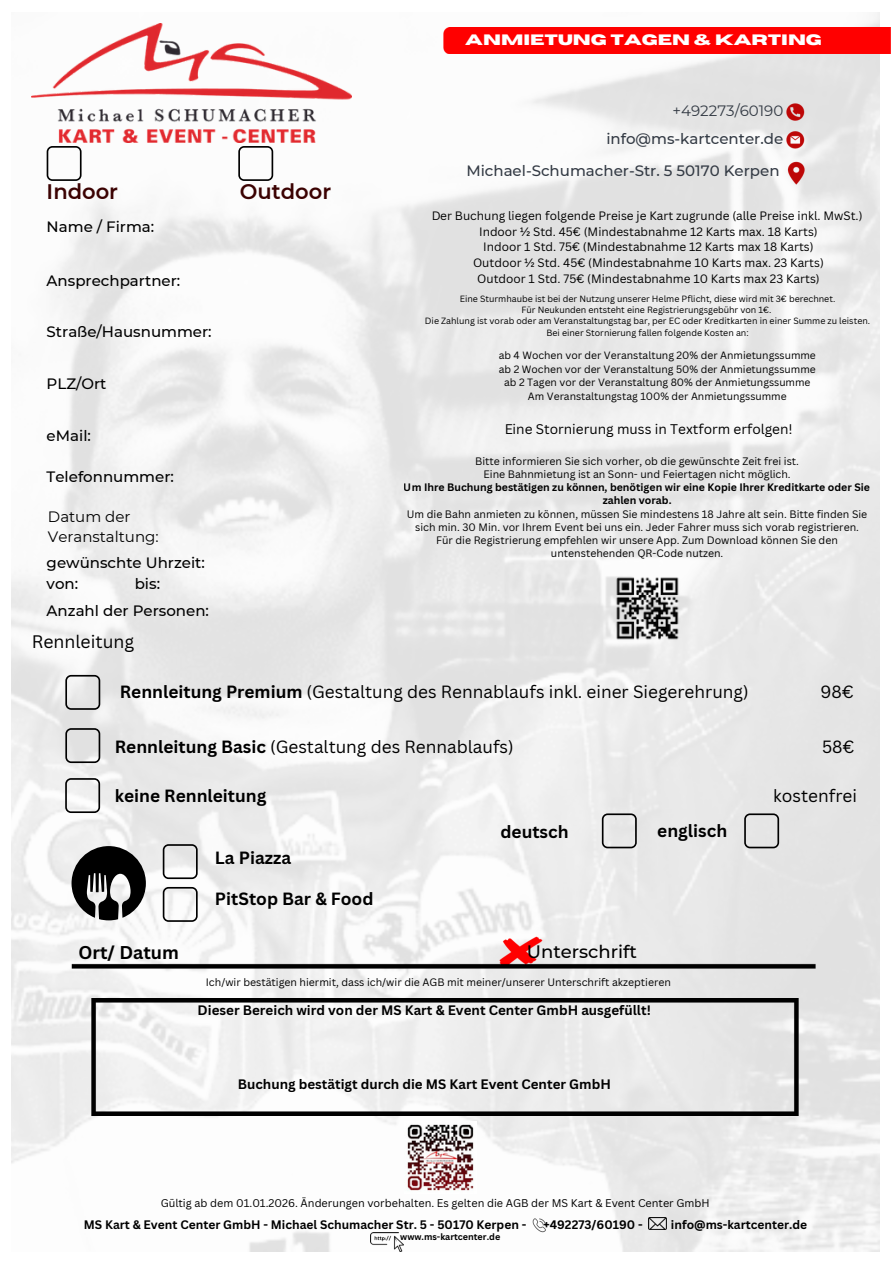
<style>
.page{position:relative;width:894px;height:1264px;background:#fff}
.page>*{position:absolute;margin:0;border:0;box-sizing:border-box;transform-origin:0 0}
.t1{font:600 21px "Montserrat";color:#3b0202}
.t2{font:500 18px "Montserrat";color:#000}
.t3{font:700 18px "Canva Sans";color:#000}
.t4{font:17.7px "Canva Sans";color:#000}
.t5{font:17.25px "Canva Sans";color:#000}
.t6{font:700 17.25px "Canva Sans";color:#000}
.t7{font:500 15px/20.2px "Montserrat";color:#000}
.t8{font:500 15px/32.7px "Montserrat";color:#333a44;text-align:right}
.t9{font:15px/20.2px "Montserrat";color:#000}
.t10{font:700 15px "Horizon";color:#fff}
.t11{font:15px "Montserrat";color:#333a44}
.t12{font:13.65px "Canva Sans";color:#000}
.t13{font:700 13.35px "Canva Sans";color:#000}
.t14{font:700 12px "Canva Sans";color:#000}
.t15{font:11.85px/15.8px "Canva Sans";color:#000;text-align:center}
.t16{font:10.8px "Canva Sans";color:#000}
.t17{font:10.5px/13.2px "Canva Sans";color:#000;text-align:center}
.t18{font:700 10.5px/13.2px "Canva Sans";color:#000;text-align:center}
.t19{font:10.35px/13.5px "Canva Sans";color:#000;text-align:center}
.t20{font:700 9px "Canva Sans";color:#000}
.t21{font:8.85px/11.2px "Canva Sans";color:#000;text-align:center}
.s1{font-weight:700}
</style>
<div class="page">
<img style="left:11px;top:13px;width:868px;height:1237px">
<img style="left:779px;top:97px;width:31px;height:94px">
<img style="left:32px;top:24px;width:319px;height:118px">
<img style="left:370px;top:1232px;width:33px;height:19px">
<img style="left:525px;top:1210px;width:28px;height:28px">
<img style="left:648px;top:1217px;width:18px;height:12px">
<img style="left:92px;top:998px;width:706px;height:117px">
<img style="left:64px;top:929px;width:758px;height:46px">
<img style="left:404px;top:1121px;width:72px;height:72px">
<img style="left:607px;top:568px;width:80px;height:80px">
<div style="left:443px;top:28px;width:447px;height:26px;background:#f00"></div>
<svg style="left:47px;top:146px;width:34px;height:35px"></svg>
<svg style="left:238px;top:146px;width:35px;height:35px"></svg>
<svg style="left:65px;top:675px;width:35px;height:34px"></svg>
<svg style="left:65px;top:728px;width:35px;height:35px"></svg>
<svg style="left:65px;top:778px;width:35px;height:35px"></svg>
<svg style="left:601px;top:813px;width:35px;height:35px"></svg>
<svg style="left:744px;top:813px;width:34px;height:35px"></svg>
<svg style="left:71px;top:846px;width:75px;height:74px"></svg>
<svg style="left:163px;top:844px;width:35px;height:35px"></svg>
<svg style="left:163px;top:887px;width:35px;height:34px"></svg>
<h3 class="t10" style="left:465px;top:33px;width:358px">ANMIETUNG TAGEN &amp; KARTING</h3>
<h1 class="t1" style="left:47px;top:178px;width:73px">Indoor</h1>
<h1 class="t1" style="left:240px;top:178px;width:93px">Outdoor</h1>
<h3 class="t7" style="left:47px;top:217px;width:109px">Name / Firma:</h3>
<h3 class="t7" style="left:47px;top:270px;width:135px">Ansprechpartner:</h3>
<h3 class="t7" style="left:47px;top:321px;width:166px">Straße/Hausnummer:</h3>
<h3 class="t7" style="left:47px;top:373px;width:61px">PLZ/Ort</h3>
<h3 class="t7" style="left:47px;top:426px;width:46px">eMail:</h3>
<h3 class="t7" style="left:47px;top:466px;width:129px">Telefonnummer:</h3>
<h3 class="t9" style="left:48px;top:506px;width:112px">Datum der<br>Veranstaltung:</h3>
<h3 class="t7" style="left:47px;top:553px;width:160px">gewünschte Uhrzeit: von:</h3>
<h3 class="t7" style="left:47px;top:569px;width:164px;line-height:27.5px;text-indent:88px">bis:<br>Anzahl der Personen:</h3>
<h3 class="t11" style="left:672px;top:101px;width:112px">+492273/60190</h3>
<h3 class="t8" style="left:466px;top:122px;width:318px">info@ms-kartcenter.de<br>Michael-Schumacher-Str. 5 50170 Kerpen</h3>
<p class="t15" style="left:431px;top:207px;width:432px">Der Buchung liegen folgende Preise je Kart zugrunde (alle Preise inkl. MwSt.)<br>Indoor ½ Std. 45€ (Mindestabnahme 12 Karts max. 18 Karts)<br>Indoor 1 Std. 75€ (Mindestabnahme 12 Karts max 18 Karts)<br>Outdoor ½ Std. 45€ (Mindestabnahme 10 Karts max. 23 Karts)<br>Outdoor 1 Std. 75€ (Mindestabnahme 10 Karts max 23 Karts)</p>
<p class="t21" style="left:425px;top:293px;width:446px">Eine Sturmhaube ist bei der Nutzung unserer Helme Pflicht, diese wird mit 3€ berechnet.<br>Für Neukunden entsteht eine Registrierungsgebühr von 1€.<br>Die Zahlung ist vorab oder am Veranstaltungstag bar, per EC oder Kreditkarten in einer Summe zu leisten.<br>Bei einer Stornierung fallen folgende Kosten an:</p>
<p class="t19" style="left:498px;top:348px;width:318px">ab 4 Wochen vor der Veranstaltung 20% der Anmietungssumme ab 2 Wochen vor der Veranstaltung 50% der Anmietungssumme ab 2 Tagen vor der Veranstaltung 80% der Anmietungssumme Am Veranstaltungstag 100% der Anmietungssumme</p>
<h3 class="t12" style="left:504px;top:419px;width:290px">Eine Stornierung muss in Textform erfolgen!</h3>
<p class="t17" style="left:475px;top:454px;width:325px">Bitte informieren Sie sich vorher, ob die gewünschte Zeit frei ist.<br>Eine Bahnmietung ist an Sonn- und Feiertagen nicht möglich.</p>
<p class="t18" style="left:404px;top:480px;width:467px">Um Ihre Buchung bestätigen zu können, benötigen wir eine Kopie Ihrer Kreditkarte oder Sie zahlen vorab.</p>
<p class="t17" style="left:406px;top:507px;width:462px">Um die Bahn anmieten zu können, müssen Sie mindestens 18 Jahre alt sein. Bitte finden Sie sich min. 30 Min. vor Ihrem Event bei uns ein. Jeder Fahrer muss sich vorab registrieren.<br>Für die Registrierung empfehlen wir unsere App. Zum Download können Sie den untenstehenden QR-Code nutzen.</p>
<h3 class="t4" style="left:32px;top:629px;width:104px">Rennleitung</h3>
<h3 class="t5" style="left:120px;top:679px;width:630px"><span class="s1">Rennleitung Premium</span> (Gestaltung des Rennablaufs inkl. einer Siegerehrung)</h3>
<h3 class="t5" style="left:820px;top:679px;width:34px">98€</h3>
<h3 class="t5" style="left:115px;top:734px;width:400px"><span class="s1">Rennleitung Basic</span> (Gestaltung des Rennablaufs)</h3>
<h3 class="t5" style="left:821px;top:734px;width:34px">58€</h3>
<h3 class="t6" style="left:115px;top:783px;width:153px">keine Rennleitung</h3>
<h3 class="t5" style="left:773px;top:783px;width:85px">kostenfrei</h3>
<h3 class="t6" style="left:500px;top:819px;width:70px">deutsch</h3>
<h3 class="t6" style="left:657px;top:818px;width:71px">englisch</h3>
<h3 class="t6" style="left:215px;top:845px;width:78px">La Piazza</h3>
<h3 class="t6" style="left:215px;top:887px;width:160px">PitStop Bar &amp; Food</h3>
<h2 class="t3" style="left:78px;top:939px;width:102px">Ort/ Datum</h2>
<h2 class="t2" style="left:526px;top:941px;width:112px">Unterschrift</h2>
<p class="t17" style="left:206px;top:975px;width:466px">Ich/wir bestätigen hiermit, dass ich/wir die AGB mit meiner/unserer Unterschrift akzeptieren</p>
<p class="t13" style="left:197px;top:1000px;width:454px">Dieser Bereich wird von der MS Kart &amp; Event Center GmbH ausgefüllt!</p>
<p class="t13" style="left:238px;top:1074px;width:374px">Buchung bestätigt durch die MS Kart Event Center GmbH</p>
<p class="t16" style="left:161px;top:1194px;width:550px">Gültig ab dem 01.01.2026. Änderungen vorbehalten. Es gelten die AGB der MS Kart &amp; Event Center GmbH</p>
<p class="t14" style="left:84px;top:1215px;width:444px">MS Kart &amp; Event Center GmbH - Michael Schumacher Str. 5 - 50170 Kerpen -</p>
<p class="t14" style="left:543px;top:1215px;width:101px">+492273/60190 -</p>
<p class="t14" style="left:670px;top:1215px;width:138px">info@ms-kartcenter.de</p>
<p class="t20" style="left:400px;top:1230px;width:101px">www.ms-kartcenter.de</p>
</div>
